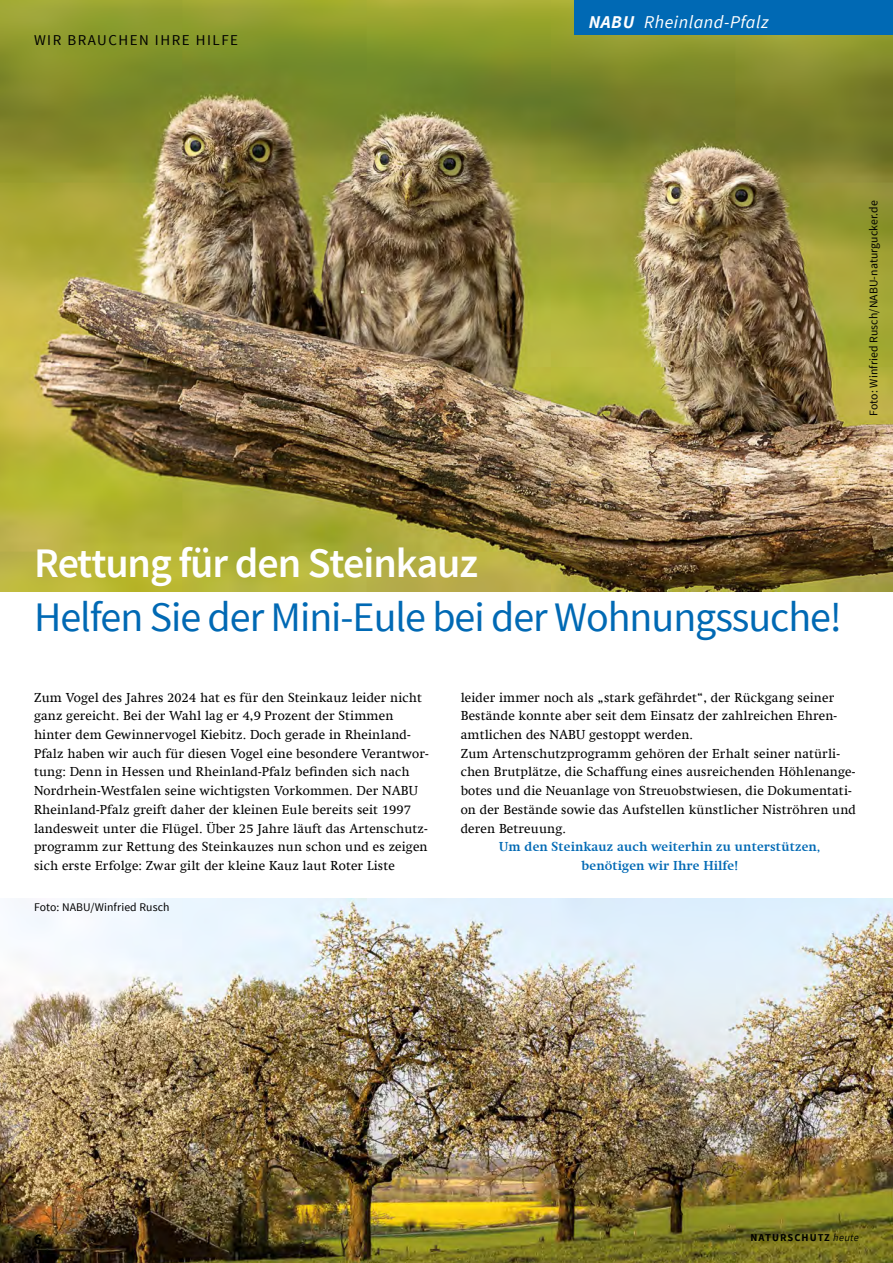
<style>
.page{position:relative;width:893px;height:1263px;background:#fff}
.page>*{position:absolute;margin:0;border:0;box-sizing:border-box;transform-origin:0 0}
.Seitenüberschrift{font:42px "Source Sans Pro";letter-spacing:-.025em;color:#0069b4}
.Seitenüberschrift-2{font:600 42px "Source Sans Pro";letter-spacing:-.025em;color:#fff}
.t1{font:italic 18px "Source Sans Pro";letter-spacing:.03em;color:#fff}
.t2{font:15px "Source Sans Pro";letter-spacing:.1em;color:#000}
.t3{font:700 15px "Source Sans Pro";color:#000}
.Fließ_Absatz{font:13.2px/18.8px "Swift Com";letter-spacing:.01em;color:#000}
.Fließ_Absatz_Bold{font:700 13.2px "Swift Com";letter-spacing:.01em;color:#0069b4}
.Bildbeschreibung{font:11.7px "Source Sans Pro";letter-spacing:.01em;color:#000}
.t4{font:700 10.5px "Source Sans Pro";letter-spacing:.1em;color:#000}
.s1{font-weight:700}
.s2{font-weight:400;font-style:italic}
</style>
<div class="page">
<img style="left:0;top:0;width:893px;height:591px">
<img style="left:0;top:898px;width:893px;height:365px">
<div style="left:574px;top:0;width:319px;height:34px;background:#0069b4"></div>
<p class="t2" style="left:34px;top:31px;width:206px">WIR BRAUCHEN IHRE HILFE</p>
<p class="t1" style="left:589px;top:11px;width:181px"><span class="s1">NABU</span> Rheinland-Pfalz</p>
<p class="Bildbeschreibung" style="left:866px;top:416px;width:217px;rotate:-90deg">Foto: Winfried Rusch/NABU-naturgucker.de</p>
<p class="Seitenüberschrift-2" style="left:34px;top:536px;width:446px">Rettung für den Steinkauz</p>
<p class="Seitenüberschrift" style="left:34px;top:591px;width:810px">Helfen Sie der Mini-Eule bei der Wohnungssuche!</p>
<p class="Fließ_Absatz" style="left:34px;top:688px;width:396px">Zum Vogel des Jahres 2024 hat es für den Steinkauz leider nicht ganz gereicht. Bei der Wahl lag er 4,9 Prozent der Stimmen hinter dem Gewinnervogel Kiebitz. Doch gerade in Rheinland-Pfalz haben wir auch für diesen Vogel eine besondere Verantwor&shy;tung: Denn in Hessen und Rheinland-Pfalz befinden sich nach Nordrhein-Westfalen seine wichtigsten Vorkommen. Der NABU Rheinland-Pfalz greift daher der kleinen Eule bereits seit 1997 landesweit unter die Flügel. Über 25 Jahre läuft das Artenschutz&shy;programm zur Rettung des Steinkauzes nun schon und es zeigen sich erste Erfolge: Zwar gilt der kleine Kauz laut Roter Liste</p>
<p class="Fließ_Absatz" style="left:461px;top:688px;width:378px">leider immer noch als „stark gefährdet“, der Rückgang seiner<br>Bestände konnte aber seit dem Einsatz der zahlreichen Ehren&shy;amtlichen des NABU gestoppt werden.</p>
<p class="Fließ_Absatz" style="left:461px;top:744px;width:397px">Zum Artenschutzprogramm gehören der Erhalt seiner natürli&shy;chen Brutplätze, die Schaffung eines ausreichenden Höhlenange&shy;botes und die Neuanlage von Streuobstwiesen, die Dokumentati&shy;on der Bestände sowie das Aufstellen künstlicher Niströhren und deren Betreuung.</p>
<p class="Fließ_Absatz_Bold" style="left:499px;top:839px;width:323px">Um den Steinkauz auch weiterhin zu unterstützen,</p>
<p class="Fließ_Absatz_Bold" style="left:582px;top:858px;width:158px">benötigen wir Ihre Hilfe!</p>
<p class="Bildbeschreibung" style="left:34px;top:900px;width:137px">Foto: NABU/Winfried Rusch</p>
<p class="t3" style="left:34px;top:1230px;width:9px">6</p>
<p class="t4" style="left:751px;top:1231px;width:110px">NATURSCHUTZ <span class="s2">heute</span></p>
</div>
